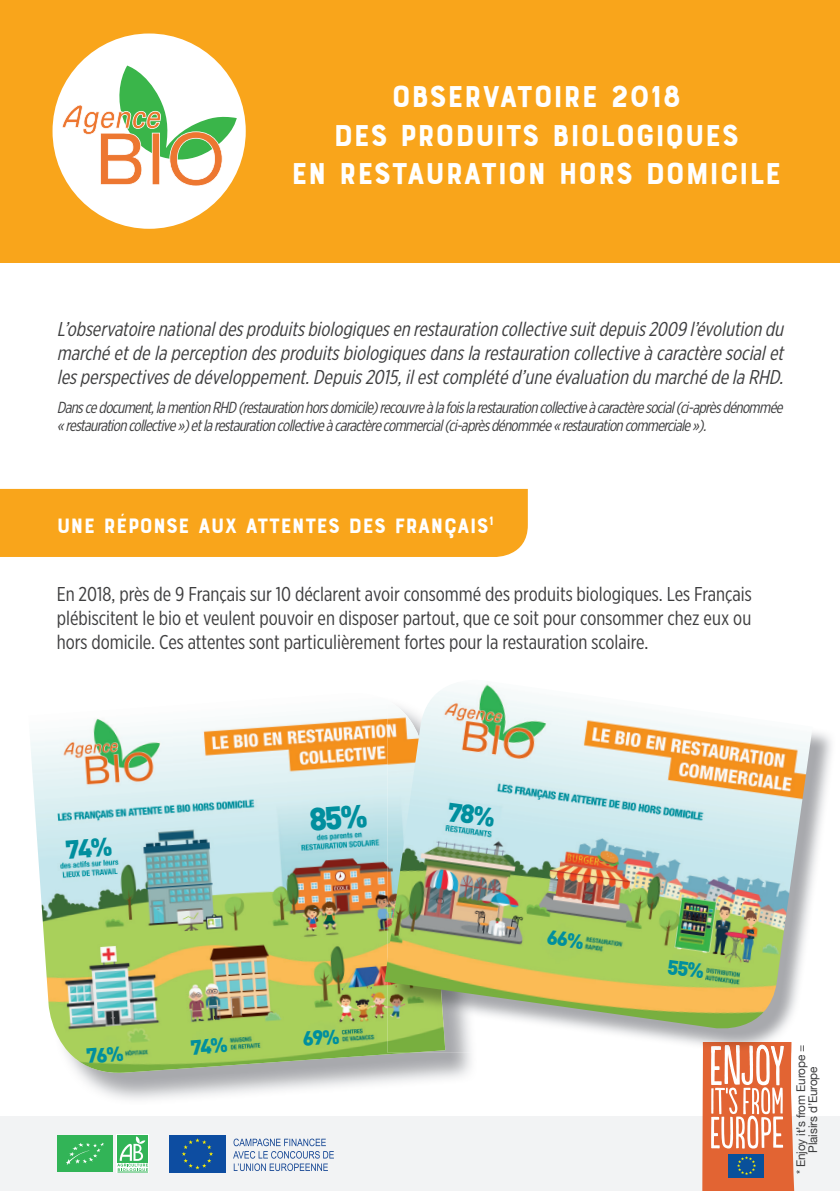
<style>
.page{position:relative;width:840px;height:1191px;background:#fff}
.page>*{position:absolute;margin:0;border:0;box-sizing:border-box;transform-origin:0 0}
.t1{font:31.8px/38.2px "Bourton Base";color:#fff;text-align:center}
.t2{font:22px "Bourton Base";color:#fff}
.t3{font:italic 20px/24px "Gotham X Narrow";color:#3e3e3f;text-align:justify}
.t4{font:20px/24px "Gotham X Narrow";color:#3e3e3f;text-align:justify}
.t5{font:italic 16px/18px "Gotham X Narrow";color:#3e3e3f}
.t6{font:12px/12px "Helvetica Neue";letter-spacing:-.01em;color:#3e3e3f;text-align:center}
</style>
<div class="page">
<div style="left:0;top:1116px;width:839px;height:75px;background:#f2f3f4"></div>
<div style="left:0;top:0;width:839px;height:262px;background:#f9a51b"></div>
<div style="left:52px;top:33px;width:193px;height:196px;background:#fff;border-radius:50%"></div>
<svg style="left:61px;top:66px;width:175px;height:120px"></svg>
<svg style="left:116px;top:1134px;width:33px;height:39px"></svg>
<hr style="left:117px;top:1171px;width:31px;height:1px;background:#32b457">
<div style="left:117px;top:1135px;width:31px;height:27px;background:#32b457"></div>
<svg style="left:117px;top:1136px;width:31px;height:35px"></svg>
<div style="left:57px;top:1135px;width:55px;height:37px;background:#32b457"></div>
<svg style="left:66px;top:1142px;width:38px;height:23px"></svg>
<div style="left:169px;top:1135px;width:56px;height:37px;background:#0d4da1"></div>
<svg style="left:182px;top:1138px;width:31px;height:31px"></svg>
<svg style="left:233px;top:1138px;width:101px;height:33px"></svg>
<div style="left:0;top:489px;width:527px;height:68px;background:#f9a51b"></div>
<img style="left:77px;top:1052px;width:394px;height:48px">
<img style="left:31px;top:717px;width:378px;height:355px">
<svg style="left:702px;top:1042px;width:102px;height:149px"></svg>
<img style="left:387px;top:1035px;width:58px;height:17px">
<img style="left:384px;top:682px;width:428px;height:353px">
<svg style="left:309px;top:804px;width:58px;height:27px;background:#c3e4e9"></svg>
<svg style="left:66px;top:837px;width:46px;height:22px"></svg>
<svg style="left:87px;top:1046px;width:36px;height:17px"></svg>
<svg style="left:190px;top:1037px;width:37px;height:17px"></svg>
<svg style="left:302px;top:1029px;width:37px;height:17px"></svg>
<svg style="left:447px;top:802px;width:48px;height:25px"></svg>
<svg style="left:546px;top:929px;width:38px;height:20px"></svg>
<svg style="left:667px;top:959px;width:37px;height:19px"></svg>
<h1 class="t1" style="left:291px;top:78px;width:492px">OBSERVATOIRE 2018<br>DES PRODUITS BIOLOGIQUES<br>EN RESTAURATION HORS DOMICILE</h1>
<p class="t3" style="left:57px;top:316px;width:732px">L’observatoirenationaldesproduitsbiologiquesenrestaurationcollectivesuitdepuis2009 l’évolutiondu marchéetdelaperceptiondesproduitsbiologiquesdanslarestaurationcollectiveàcaractèresocialet lesperspectivesdedéveloppement.Depuis2015,ilestcomplétéd’uneévaluationdumarchédelaRHD.</p>
<p class="t5" style="left:57px;top:398px;width:730px">Danscedocument,lamentionRHD(restaurationhorsdomicile)recouvreàlafoislarestaurationcollectiveàcaractèresocial(ci-aprèsdénommée «restaurationcollective»)etlarestaurationcollectiveàcaractèrecommercial(ci-aprèsdénommée«restaurationcommerciale»).</p>
<p class="t2" style="left:57px;top:512px;width:438px">UNE RÉPONSE AUX ATTENTES DES FRANÇAIS<sup>1</sup></p>
<p class="t4" style="left:57px;top:582px;width:696px">En 2018, près de 9 Français sur 10 déclarent avoir consommé des produits biologiques. Les Français plébiscitent le bio et veulent pouvoir en disposer partout, que ce soit pour consommer chez eux ou hors domicile. Ces attentes sont particulièrement fortes pour la restauration scolaire.</p>
<p class="t6" style="left:795px;top:1174px;width:131px;rotate:-90deg">* Enjoy it’s from Europe =<br>Plaisirs d’Europe</p>
</div>
